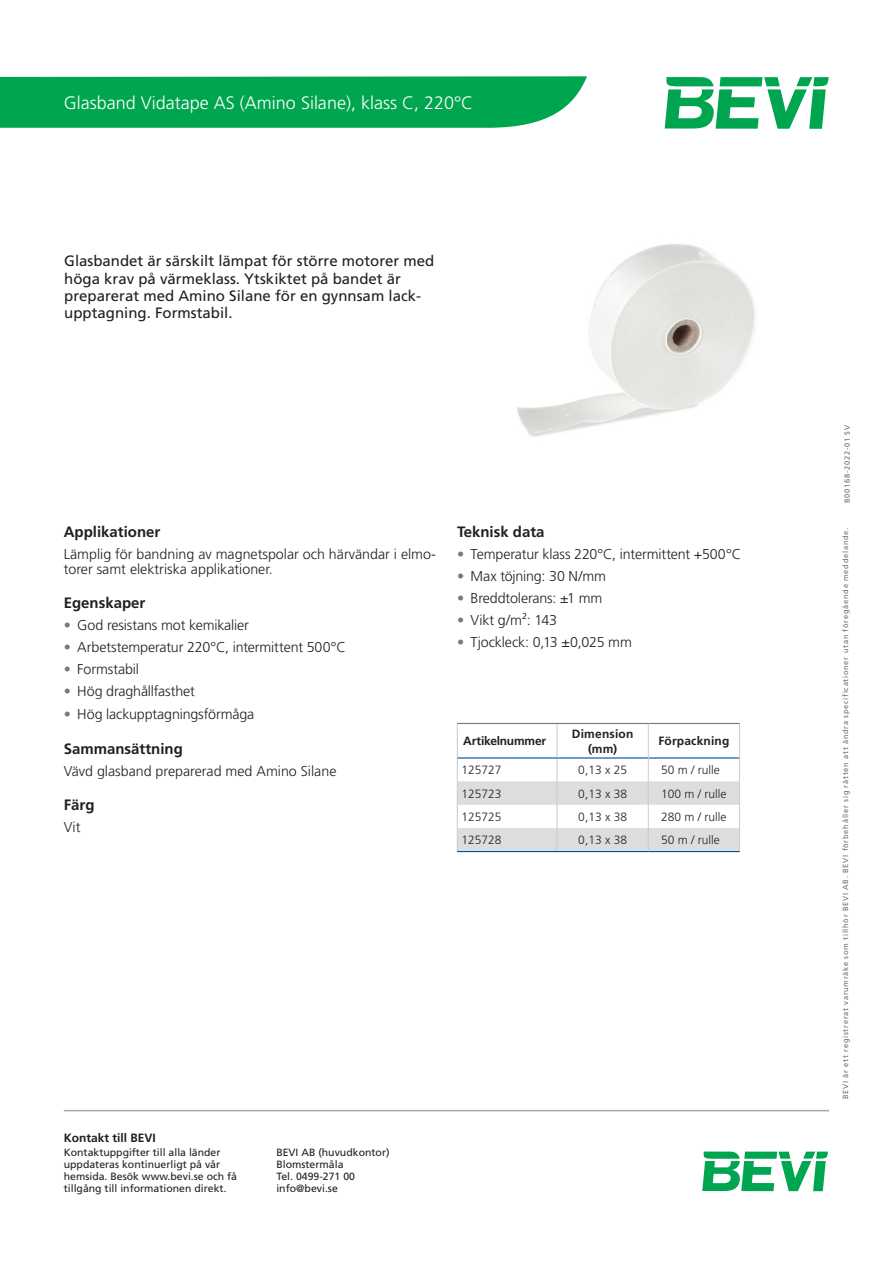
<style>
.page{position:relative;width:893px;height:1263px;background:#fff}
.page>*{position:absolute;margin:0;border:0;box-sizing:border-box;transform-origin:0 0}
.G2_Heading_1_vit_SV{font:300 18px "Frutiger LT Pro";color:#fff}
.G2_Ingress_SV{font:15px/17.2px "Frutiger LT Pro";color:#231f20}
.G2_Heading_3_svart_E{font:700 15px "Frutiger LT Pro";color:#231f20}
.G2_Heading_3_svart_S{font:700 15px "Frutiger LT Pro";color:#231f20}
.G2_Bodytext_SV{font:300 14.25px/15.8px "Frutiger LT Pro";letter-spacing:-.005em;color:#231f20}
.G2_Tabelltext_7_2_vä{font:300 12px "Frutiger LT Pro";color:#231f20}
.G2_Tabellheading_sva{font:700 12px/15px "Frutiger LT Pro";letter-spacing:.01em;color:#231f20;text-align:center}
.G2_Adress_heading{font:700 12px "Frutiger LT Pro";color:#231f20}
.G2_Tabellheading_sva-2{font:700 12px "Frutiger LT Pro";letter-spacing:-.015em;color:#231f20}
.G2_Adress_body_text{font:10.5px/12px "Frutiger LT Pro";color:#231f20}
.G2_mini-text_side{font:7.5px "Frutiger LT Pro";letter-spacing:.095em;color:#6c6d70}
.s1{color:#76787b}
</style>
<div class="page">
<svg style="left:702px;top:1151px;width:126px;height:40px"></svg>
<hr style="left:64px;top:1110px;width:765px;height:1px;background:#a8a9ad">
<svg style="left:0;top:76px;width:587px;height:52px;background:#0da958"></svg>
<svg style="left:665px;top:77px;width:164px;height:52px"></svg>
<img style="left:517px;top:244px;width:239px;height:193px">
<hr style="left:557px;top:757px;width:91px;height:1px;background:#015099">
<hr style="left:648px;top:757px;width:91px;height:1px;background:#015099">
<hr style="left:557px;top:724px;width:1px;height:33px;background:#c9cacc">
<hr style="left:648px;top:724px;width:1px;height:34px;background:#c9cacc">
<hr style="left:739px;top:724px;width:1px;height:34px;background:#c9cacc">
<svg style="left:457px;top:758px;width:283px;height:93px"></svg>
<hr style="left:457px;top:724px;width:1px;height:34px;background:#c9cacc">
<hr style="left:457px;top:757px;width:100px;height:1px;background:#015099">
<hr style="left:457px;top:723px;width:100px;height:1px;background:#76787b">
<hr style="left:557px;top:723px;width:91px;height:1px;background:#76787b">
<hr style="left:648px;top:723px;width:92px;height:1px;background:#76787b">
<hr style="left:457px;top:851px;width:100px;height:1px;background:#015099">
<hr style="left:557px;top:851px;width:91px;height:1px;background:#015099">
<hr style="left:648px;top:851px;width:92px;height:1px;background:#015099">
<p class="G2_Heading_1_vit_SV" style="left:64px;top:92px;width:411px">Glasband Vidatape AS (Amino Silane), klass C, 220°C</p>
<p class="G2_Ingress_SV" style="left:64px;top:253px;width:372px">Glasbandet är särskilt lämpat för större motorer med höga krav på värmeklass. Ytskiktet på bandet är preparerat med Amino Silane för en gynnsam lack&shy;upptagning. Formstabil.</p>
<p class="G2_Heading_3_svart_S" style="left:64px;top:522px;width:98px">Applikationer</p>
<p class="G2_Bodytext_SV" style="left:64px;top:546px;width:374px">Lämplig för bandning av magnetspolar och härvändar i elmo&shy;torer samt elektriska applikationer.</p>
<p class="G2_Heading_3_svart_E" style="left:64px;top:594px;width:83px">Egenskaper</p>
<p class="G2_Bodytext_SV" style="left:64px;top:617px;width:187px"><span class="s1">•</span> God resistans mot kemikalier</p>
<p class="G2_Bodytext_SV" style="left:64px;top:639px;width:284px"><span class="s1">•</span> Arbetstemperatur 220°C, intermittent 500°C</p>
<p class="G2_Bodytext_SV" style="left:64px;top:662px;width:77px"><span class="s1">•</span> Formstabil</p>
<p class="G2_Bodytext_SV" style="left:64px;top:684px;width:133px"><span class="s1">•</span> Hög draghållfasthet</p>
<p class="G2_Bodytext_SV" style="left:64px;top:706px;width:192px"><span class="s1">•</span> Hög lackupptagningsförmåga</p>
<p class="G2_Heading_3_svart_E" style="left:64px;top:740px;width:121px">Sammansättning</p>
<p class="G2_Bodytext_SV" style="left:64px;top:764px;width:274px">Vävd glasband preparerad med Amino Silane</p>
<p class="G2_Heading_3_svart_E" style="left:64px;top:796px;width:32px">Färg</p>
<p class="G2_Bodytext_SV" style="left:64px;top:819px;width:18px">Vit</p>
<p class="G2_Heading_3_svart_S" style="left:457px;top:522px;width:89px">Teknisk data</p>
<p class="G2_Bodytext_SV" style="left:457px;top:546px;width:286px"><span class="s1">•</span> Temperatur klass 220°C, intermittent +500°C</p>
<p class="G2_Bodytext_SV" style="left:457px;top:568px;width:150px"><span class="s1">•</span> Max töjning: 30 N/mm</p>
<p class="G2_Bodytext_SV" style="left:457px;top:590px;width:147px"><span class="s1">•</span> Breddtolerans: ±1 mm</p>
<p class="G2_Bodytext_SV" style="left:457px;top:612px;width:101px"><span class="s1">•</span> Vikt g/m²: 143</p>
<p class="G2_Bodytext_SV" style="left:457px;top:634px;width:176px"><span class="s1">•</span> Tjockleck: 0,13 ±0,025 mm</p>
<p class="G2_Tabellheading_sva-2" style="left:463px;top:734px;width:84px">Artikelnummer</p>
<p class="G2_Tabellheading_sva" style="left:572px;top:726px;width:63px">Dimension (mm)</p>
<p class="G2_Tabellheading_sva" style="left:658px;top:733px;width:72px">Förpackning</p>
<p class="G2_Tabelltext_7_2_vä" style="left:462px;top:763px;width:42px">125727</p>
<p class="G2_Tabelltext_7_2_vä" style="left:578px;top:763px;width:50px">0,13 x 25</p>
<p class="G2_Tabelltext_7_2_vä" style="left:661px;top:763px;width:60px">50 m / rulle</p>
<p class="G2_Tabelltext_7_2_vä" style="left:462px;top:786px;width:42px">125723</p>
<p class="G2_Tabelltext_7_2_vä" style="left:578px;top:786px;width:50px">0,13 x 38</p>
<p class="G2_Tabelltext_7_2_vä" style="left:661px;top:786px;width:67px">100 m / rulle</p>
<p class="G2_Tabelltext_7_2_vä" style="left:462px;top:810px;width:42px">125725</p>
<p class="G2_Tabelltext_7_2_vä" style="left:578px;top:810px;width:50px">0,13 x 38</p>
<p class="G2_Tabelltext_7_2_vä" style="left:661px;top:810px;width:67px">280 m / rulle</p>
<p class="G2_Tabelltext_7_2_vä" style="left:462px;top:833px;width:42px">125728</p>
<p class="G2_Tabelltext_7_2_vä" style="left:578px;top:833px;width:50px">0,13 x 38</p>
<p class="G2_Tabelltext_7_2_vä" style="left:661px;top:833px;width:60px">50 m / rulle</p>
<p class="G2_Adress_heading" style="left:64px;top:1130px;width:94px">Kontakt till BEVI</p>
<p class="G2_Adress_body_text" style="left:64px;top:1146px;width:175px">Kontaktuppgifter till alla länder uppdateras kontinuerligt på vår hemsida. Besök www.bevi.se och få tillgång till informationen direkt.</p>
<p class="G2_Adress_body_text" style="left:276px;top:1146px;width:115px">BEVI AB (huvudkontor)<br>Blomstermåla</p>
<p class="G2_Adress_body_text" style="left:276px;top:1170px;width:80px">Tel. 0499-271 00 info@bevi.se</p>
<p class="G2_mini-text_side" style="left:843px;top:503px;width:79px;rotate:-90deg">B00168-2022-01 SV</p>
<p class="G2_mini-text_side" style="left:841px;top:1099px;width:573px;rotate:-90deg">BEVI är ett registrerat varumräke som tillhör BEVI AB. BEVI förbehåller sig rätten att ändra specificationer utan föregående meddelande.</p>
</div>
